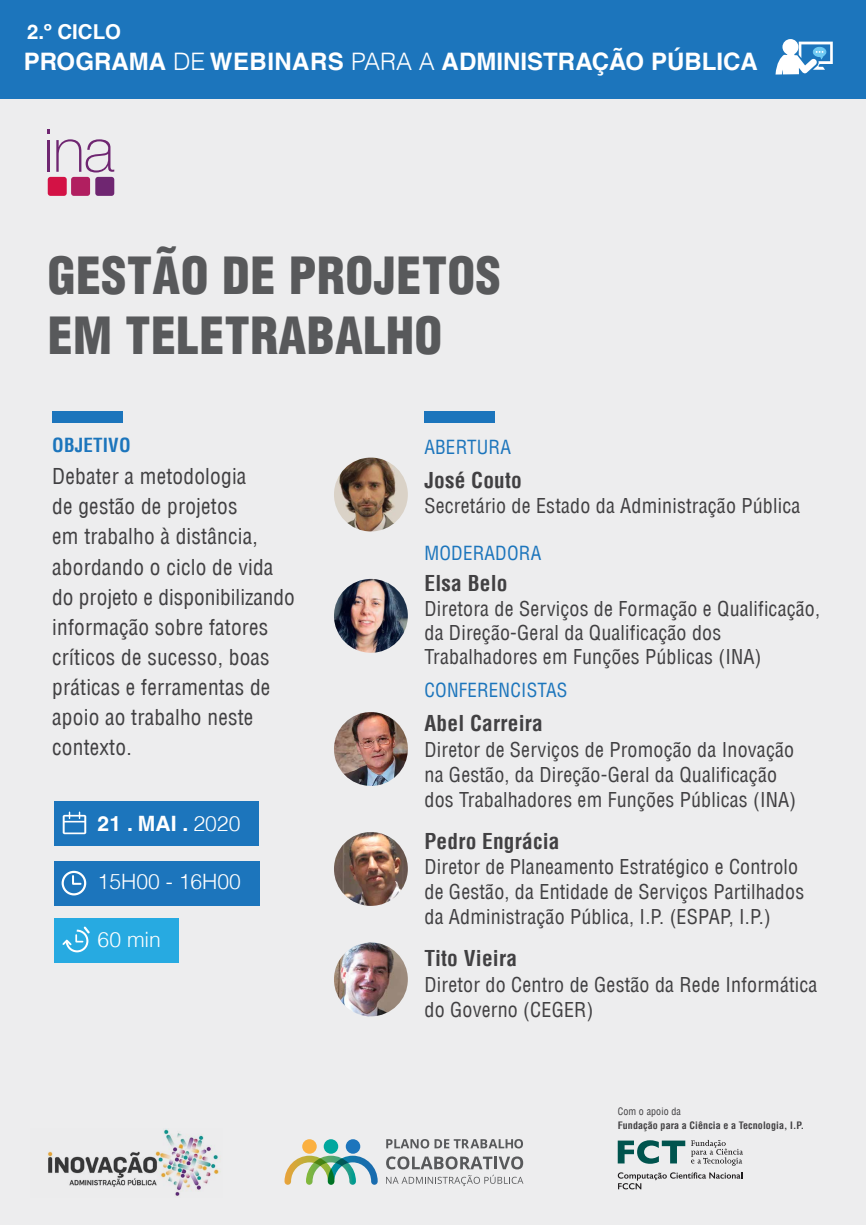
<style>
.page{position:relative;width:866px;height:1225px;background:#e8e8ea}
.page>*{position:absolute;margin:0;border:0;box-sizing:border-box;transform-origin:0 0}
.t1{font:900 condensed 50px/60px "Helvetica LT";letter-spacing:.01em;color:#58595b}
.t2{font:700 24.05px "Helvetica LT";color:#fff}
.t3{font:condensed 21.4px/30.1px "Helvetica LT";letter-spacing:.01em;color:#414042}
.t4{font:700 condensed 21.4px "Helvetica LT";letter-spacing:.01em;color:#414042}
.t5{font:300 21.15px "Helvetica LT";color:#fff}
.t6{font:700 21.15px "Helvetica LT";color:#fff}
.t7{font:700 20.5px "Helvetica LT";color:#fff}
.t8{font:condensed 20px/25px "Helvetica LT";letter-spacing:.01em;color:#414042}
.t9{font:condensed 19px "Helvetica LT";letter-spacing:.01em;color:#1c75bc}
.t10{font:700 condensed 19px "Helvetica LT";letter-spacing:.01em;color:#1c75bc}
.t11{font:700 condensed 10px "Helvetica LT";letter-spacing:.01em;color:#414042}
.t12{font:condensed 10px "Helvetica LT";letter-spacing:.01em;color:#414042}
.s1{font-weight:300}
</style>
<div class="page">
<div style="left:52px;top:411px;width:71px;height:12px;background:#1c75bc"></div>
<div style="left:424px;top:411px;width:71px;height:12px;background:#1c75bc"></div>
<img style="left:334px;top:457px;width:74px;height:74px;border-radius:37px">
<img style="left:334px;top:712px;width:74px;height:74px;border-radius:37px">
<img style="left:334px;top:832px;width:74px;height:74px;border-radius:37px">
<img style="left:334px;top:942px;width:74px;height:74px;border-radius:37px">
<svg style="left:386px;top:1139px;width:43px;height:9px"></svg>
<svg style="left:435px;top:1139px;width:88px;height:9px"></svg>
<svg style="left:386px;top:1156px;width:137px;height:13px"></svg>
<svg style="left:386px;top:1175px;width:137px;height:11px"></svg>
<svg style="left:285px;top:1155px;width:93px;height:30px"></svg>
<div style="left:302px;top:1139px;width:15px;height:15px;background:#fbb040;border-radius:50%"></div>
<div style="left:324px;top:1139px;width:14px;height:15px;background:#00a79e;border-radius:50%"></div>
<div style="left:346px;top:1139px;width:14px;height:15px;background:#1c75bc;border-radius:50%"></div>
<div style="left:48px;top:177px;width:19px;height:19px;background:#d31245;border-radius:3px"></div>
<div style="left:71px;top:177px;width:19px;height:19px;background:#b11f60;border-radius:3px"></div>
<div style="left:95px;top:177px;width:19px;height:19px;background:#6f2671;border-radius:3px"></div>
<hr style="left:48px;top:140px;width:2px;height:32px;background:#6f2671">
<svg style="left:56px;top:139px;width:58px;height:33px"></svg>
<div style="left:0;top:0;width:866px;height:99px;background:#1c75bc"></div>
<svg style="left:776px;top:39px;width:57px;height:36px"></svg>
<svg style="left:618px;top:1140px;width:67px;height:24px"></svg>
<svg style="left:691px;top:1140px;width:52px;height:26px"></svg>
<svg style="left:618px;top:1172px;width:124px;height:17px"></svg>
<div style="left:54px;top:861px;width:206px;height:44px;background:#1c75bc"></div>
<div style="left:62px;top:871px;width:24px;height:24px;border:2px solid #fff;border-radius:50%"></div>
<svg style="left:72px;top:874px;width:11px;height:11px"></svg>
<div style="left:54px;top:801px;width:205px;height:45px;background:#1c75bc"></div>
<svg style="left:63px;top:812px;width:23px;height:22px"></svg>
<div style="left:54px;top:919px;width:125px;height:44px;background:#27aae1"></div>
<div style="left:66px;top:929px;width:22px;height:23px;border:2px solid #fff;border-radius:50%"></div>
<svg style="left:62px;top:926px;width:28px;height:21px"></svg>
<img style="left:48px;top:1129px;width:171px;height:67px">
<img style="left:334px;top:579px;width:74px;height:74px;border-radius:37px">
<p class="t7" style="left:27px;top:20px;width:96px">2.º CICLO</p>
<p class="t2" style="left:24px;top:47px;width:736px">PROGRAMA <span class="s1">DE</span> WEBINARS <span class="s1">PARA A</span> ADMINISTRAÇÃO PÚBLICA</p>
<h1 class="t1" style="left:48px;top:245px;width:455px">GESTÃO DE PROJETOS<br>EM TELETRABALHO</h1>
<p class="t10" style="left:52px;top:433px;width:80px">OBJETIVO</p>
<p class="t3" style="left:52px;top:461px;width:244px">Debater a metodologia<br>de gestão de projetos<br>em trabalho à distância, abordando o ciclo de vida do projeto e disponibilizando informação sobre fatores críticos de sucesso, boas práticas e ferramentas de apoio ao trabalho neste contexto.</p>
<p class="t6" style="left:98px;top:810px;width:144px">21 . MAI . <span class="s1">2020</span></p>
<p class="t5" style="left:98px;top:868px;width:145px">15H00 - 16H00</p>
<p class="t5" style="left:98px;top:926px;width:65px">60 min</p>
<p class="t9" style="left:424px;top:435px;width:88px">ABERTURA</p>
<p class="t4" style="left:424px;top:467px;width:99px">José Couto</p>
<p class="t8" style="left:424px;top:493px;width:377px">Secretário de Estado da Administração Pública</p>
<p class="t9" style="left:424px;top:541px;width:118px">MODERADORA</p>
<p class="t4" style="left:424px;top:570px;width:85px">Elsa Belo</p>
<p class="t8" style="left:424px;top:596px;width:397px;line-height:24px">Diretora de Serviços de Formação e Qualificação, da Direção-Geral da Qualificação dos<br>Trabalhadores em Funções Públicas (INA)</p>
<p class="t9" style="left:424px;top:678px;width:144px">CONFERENCISTAS</p>
<p class="t4" style="left:424px;top:710px;width:120px">Abel Carreira</p>
<p class="t8" style="left:424px;top:737px;width:373px">Diretor de Serviços de Promoção da Inovação na Gestão, da Direção-Geral da Qualificação dos Trabalhadores em Funções Públicas (INA)</p>
<p class="t4" style="left:424px;top:828px;width:137px">Pedro Engrácia</p>
<p class="t8" style="left:424px;top:854px;width:381px">Diretor de Planeamento Estratégico e Controlo de Gestão, da Entidade de Serviços Partilhados da Administração Pública, I.P. (ESPAP, I.P.)</p>
<p class="t4" style="left:424px;top:945px;width:94px">Tito Vieira</p>
<p class="t8" style="left:424px;top:972px;width:394px">Diretor do Centro de Gestão da Rede Informática do Governo (CEGER)</p>
<p class="t12" style="left:618px;top:1105px;width:65px">Com o apoio da</p>
<p class="t11" style="left:618px;top:1119px;width:188px">Fundação para a Ciência e a Tecnologia, I.P.</p>
</div>
